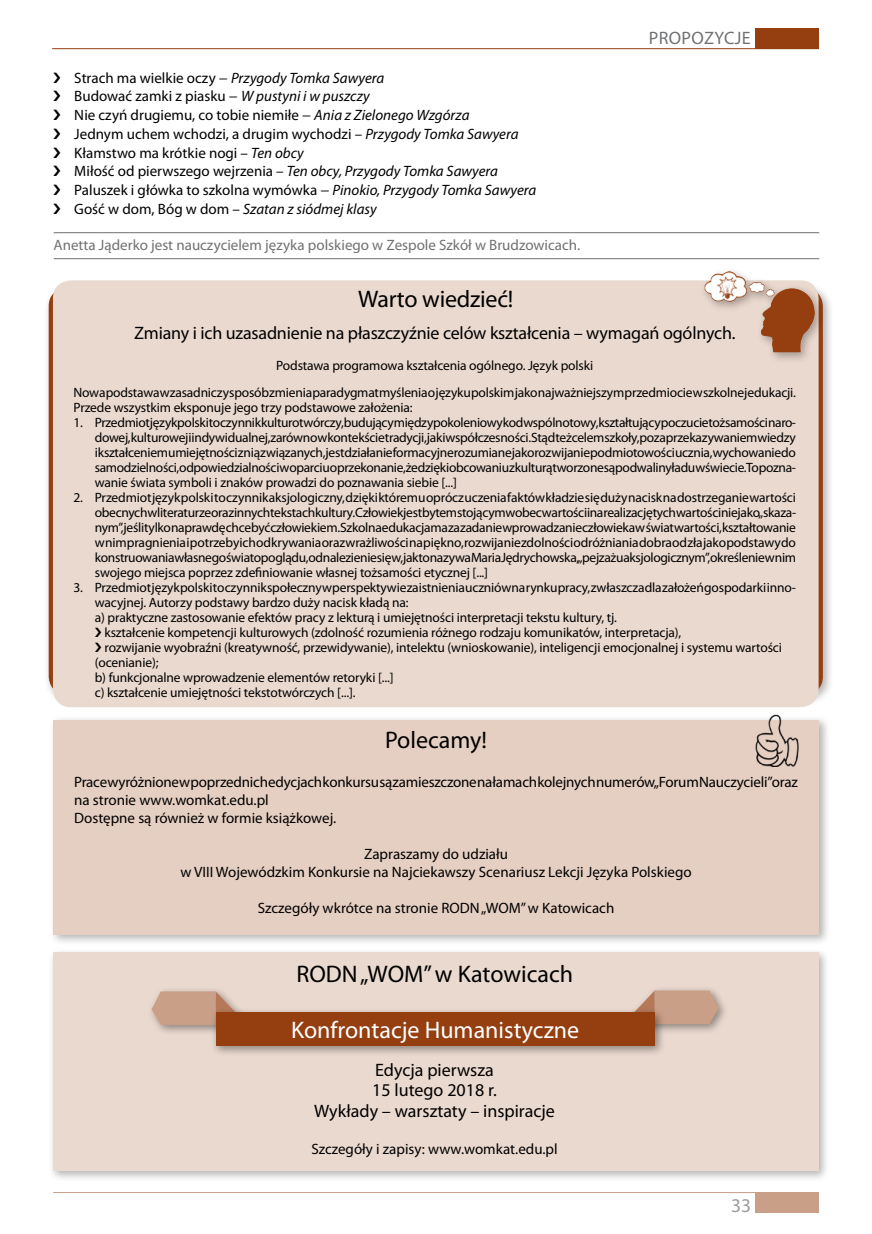
<style>
.page{position:relative;width:872px;height:1234px;background:#fff}
.page>*{position:absolute;margin:0;border:0;box-sizing:border-box;transform-origin:0 0}
.t1{font:24px "Myriad Pro";color:#000}
.t2{font:24px "Myriad Pro";color:#fff}
.t3{font:19.5px "Myriad Pro";color:#9c9d9f}
.t4{font:18px/20.7px "Myriad Pro";letter-spacing:-.01em;color:#000;text-align:center}
.t5{font:18px "Myriad Pro";letter-spacing:.02em;color:#707173}
.t6{font:15px/18px "Myriad Pro";color:#000}
.t7{font:15px "Myriad Pro";color:#707173}
.t8{font:italic 15px "Myriad Pro";color:#000}
.t9{font:13.5px/15px "Myriad Pro";letter-spacing:-.01em;color:#000;text-align:justify}
.s1{font-style:italic}
.s2{font-style:normal}
</style>
<div class="page">
<div style="left:755px;top:1191px;width:64px;height:21px;background:#ca9f87"></div>
<hr style="left:52px;top:48px;width:767px;height:1px;background:#953f10">
<div style="left:755px;top:28px;width:64px;height:21px;background:#953f10"></div>
<hr style="left:54px;top:232px;width:765px;height:1px;background:#707173">
<hr style="left:54px;top:258px;width:765px;height:1px;background:#707173">
<div style="left:43px;top:283px;width:797px;height:428px;background:#000;opacity:.3"></div>
<div style="left:53px;top:280px;width:765px;height:427px;background:#ead9cf;border-radius:18px"></div>
<div style="left:699px;top:266px;width:173px;height:114px;background:#000;opacity:.3"></div>
<img style="left:704px;top:271px;width:111px;height:81px">
<div style="left:49px;top:714px;width:791px;height:246px;background:#000;opacity:.3"></div>
<div style="left:54px;top:720px;width:765px;height:214px;background:#e5cfc3"></div>
<img style="left:752px;top:714px;width:51px;height:51px">
<div style="left:48px;top:946px;width:791px;height:251px;background:#000;opacity:.3"></div>
<div style="left:53px;top:952px;width:765px;height:218px;background:#ead9cf"></div>
<div style="left:146px;top:985px;width:119px;height:57px;background:#000;opacity:.4"></div>
<svg style="left:151px;top:991px;width:96px;height:33px"></svg>
<div style="left:617px;top:984px;width:119px;height:57px;background:#000;opacity:.4"></div>
<svg style="left:623px;top:990px;width:96px;height:33px"></svg>
<div style="left:211px;top:1007px;width:461px;height:56px;background:#000;opacity:.4"></div>
<div style="left:216px;top:1012px;width:438px;height:33px;background:#953f10"></div>
<h3 class="t5" style="left:649px;top:26px;width:104px">PROPOZYCJE</h3>
<p class="t6" style="left:74px;top:68px;width:311px">Strach ma wielkie oczy − <span class="s1">Przygody Tomka Sawyera</span></p>
<p class="t6" style="left:74px;top:87px;width:297px">Budować zamki z piasku − <span class="s1">W pustyni i w puszczy</span></p>
<p class="t6" style="left:74px;top:106px;width:397px">Nie czyń drugiemu, co tobie niemiłe − <span class="s1">Ania z Zielonego Wzgórza</span></p>
<p class="t6" style="left:74px;top:125px;width:445px">Jednym uchem wchodzi, a drugim wychodzi – <span class="s1">Przygody Tomka Sawyera</span></p>
<p class="t6" style="left:74px;top:143px;width:231px">Kłamstwo ma krótkie nogi – <span class="s1">Ten obcy</span></p>
<p class="t6" style="left:74px;top:162px;width:425px">Miłość od pierwszego wejrzenia – <span class="s1">Ten obcy, Przygody Tomka Sawyera</span></p>
<p class="t6" style="left:74px;top:181px;width:463px">Paluszek i główka to szkolna wymówka − <span class="s1">Pinokio, Przygody Tomka Sawyera</span></p>
<p class="t8" style="left:61px;top:199px;width:317px"><span class="s2">Gość w dom, Bóg w dom –</span> Szatan z siódmej klasy</p>
<p class="t7" style="left:54px;top:235px;width:528px">Anetta Jąderko jest nauczycielem języka polskiego w Zespole Szkół w Brudzowicach.</p>
<h1 class="t1" style="left:358px;top:284px;width:157px">Warto wiedzieć!</h1>
<h3 class="t4" style="left:134px;top:322px;width:603px">Zmiany i ich uzasadnienie na płaszczyźnie celów kształcenia – wymagań ogólnych.</h3>
<p class="t9" style="left:73px;top:352px;width:724px;line-height:26.7px;text-align:center">Podstawa programowa kształcenia ogólnego. Język polski<br>Nowa podstawa wzasadniczy sposób zmienia paradygmat myślenia ojęzyku polskim jako najważniejszym przedmiocie wszkolnej edukacji.</p>
<p class="t9" style="left:73px;top:400px;width:341px">Przede wszystkim eksponuje jego trzy podstawowe założenia:</p>
<p class="t9" style="left:95px;top:415px;width:703px;text-indent:-21px">1. Przedmiot język polski to czynnik kulturotwórczy, budujący międzypokoleniowy kod wspólnotowy, kształtujący poczucie tożsamości naro&shy;dowej, kulturowej iindywidualnej, zarówno wkontekście tradycji, jak iwspółczesności. Stąd też celem szkoły, poza przekazywaniem wiedzy ikształceniem umiejętności znią związanych, jest działanie formacyjne rozumiane jako rozwijanie podmiotowości ucznia, wychowanie do samodzielności, odpowiedzialności woparciu oprzekonanie, że dzięki obcowaniu zkulturą tworzone są podwaliny ładu wświecie. To pozna&shy;wanie świata symboli i znaków prowadzi do poznawania siebie [...]</p>
<p class="t9" style="left:95px;top:490px;width:703px;text-indent:-21px">2. Przedmiot język polski to czynnik aksjologiczny, dzięki któremu oprócz uczenia faktów kładzie się duży nacisk na dostrzeganie wartości obecnych wliteraturze oraz innych tekstach kultury. Człowiek jest bytem stojącym wobec wartości ina realizację tych wartości niejako „skaza&shy;nym”, jeśli tylko naprawdę chce być człowiekiem. Szkolna edukacja ma za zadanie wprowadzanie człowieka wświat wartości, kształtowanie wnim pragnienia ipotrzeby ich odkrywania oraz wrażliwości na piękno, rozwijanie zdolności odróżniania dobra od zła jako podstawy do konstruowania własnego światopoglądu, odnalezienie się w, jak to nazywa Maria Jędrychowska, „pejzażu aksjologicznym”, określenie wnim swojego miejsca poprzez zdefiniowanie własnej tożsamości etycznej [...]</p>
<p class="t9" style="left:73px;top:580px;width:724px">3. Przedmiot język polski to czynnik społeczny wperspektywie zaistnienia uczniów na rynku pracy, zwłaszcza dla założeń gospodarki inno-</p>
<p class="t9" style="left:95px;top:595px;width:315px">wacyjnej. Autorzy podstawy bardzo duży nacisk kładą na:</p>
<p class="t9" style="left:95px;top:610px;width:523px">a) praktyczne zastosowanie efektów pracy z lekturą i umiejętności interpretacji tekstu kultury, tj.</p>
<p class="t9" style="left:104px;top:625px;width:578px">kształcenie kompetencji kulturowych (zdolność rozumienia różnego rodzaju komunikatów, interpretacja),</p>
<p class="t9" style="left:104px;top:640px;width:679px">rozwijanie wyobraźni (kreatywność, przewidywanie), intelektu (wnioskowanie), inteligencji emocjonalnej i systemu wartości</p>
<p class="t9" style="left:95px;top:655px;width:65px">(ocenianie);</p>
<p class="t9" style="left:95px;top:670px;width:300px">b) funkcjonalne wprowadzenie elementów retoryki [...]</p>
<p class="t9" style="left:95px;top:685px;width:262px">c) kształcenie umiejętności tekstotwórczych [...].</p>
<h1 class="t1" style="left:385px;top:725px;width:103px">Polecamy!</h1>
<p class="t6" style="left:74px;top:772px;width:725px">Prace wyróżnione w poprzednich edycjach konkursu są zamieszczone na łamach kolejnych numerów „Forum Nauczycieli” oraz na stronie www.womkat.edu.pl<br>Dostępne są również w formie książkowej.</p>
<p class="t6" style="left:180px;top:844px;width:513px;text-align:center">Zapraszamy do udziału<br>w VIII Wojewódzkim Konkursie na Najciekawszy Scenariusz Lekcji Języka Polskiego</p>
<p class="t6" style="left:258px;top:898px;width:358px">Szczegóły wkrótce na stronie RODN „WOM” w Katowicach</p>
<h1 class="t1" style="left:296px;top:958px;width:278px">RODN „WOM” w Katowicach</h1>
<h1 class="t2" style="left:291px;top:1015px;width:290px">Konfrontacje Humanistyczne</h1>
<h3 class="t4" style="left:314px;top:1058px;width:242px">Edycja pierwsza<br>15 lutego 2018 r.<br>Wykłady – warsztaty – inspiracje</h3>
<p class="t6" style="left:311px;top:1139px;width:248px">Szczegóły i zapisy: www.womkat.edu.pl</p>
<h2 class="t3" style="left:731px;top:1192px;width:22px">33</h2>
</div>
